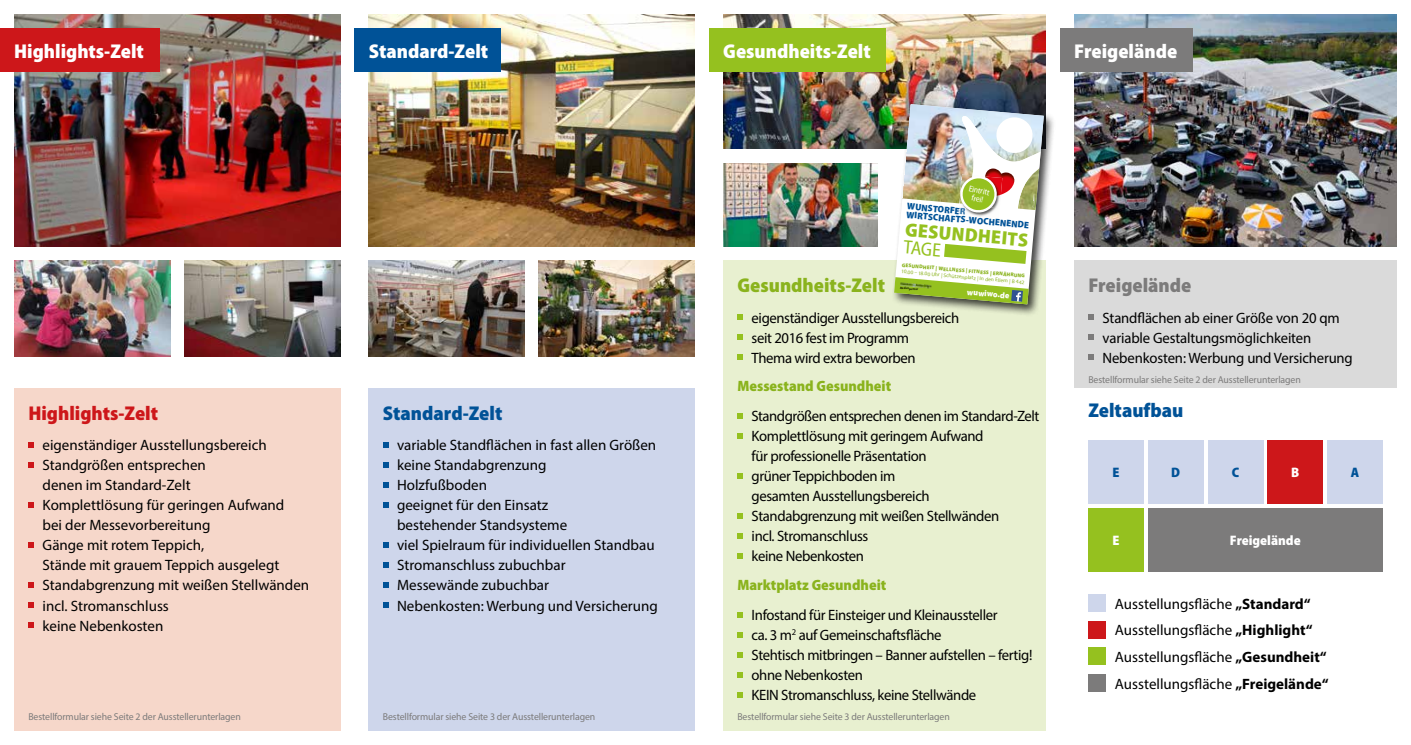
<style>
.page{position:relative;width:1411px;height:745px;background:#fff}
.page>*{position:absolute;margin:0;border:0;box-sizing:border-box;transform-origin:0 0}
.t1{font:900 semi-condensed 20px "Myriad Pro";color:#fff}
.t2{font:900 semi-condensed 20px "Myriad Pro";color:#005297}
.t3{font:900 semi-condensed 20px "Myriad Pro";color:#8ab31d}
.t4{font:900 semi-condensed 20px "Myriad Pro";color:#cd171a}
.t5{font:900 semi-condensed 20px "Myriad Pro";color:#7c7b7b}
.t6{font:900 semi-condensed 19.12px "Myriad Pro";color:#95c11f}
.t7{font:semi-condensed 19.12px "Myriad Pro";color:#95c11f}
.t8{font:15px/20px "Myriad Pro";letter-spacing:-.01em;color:#000}
.t9{font:900 semi-condensed 15px "Myriad Pro";color:#8ab31d}
.t10{font:900 semi-condensed 13.75px "Myriad Pro";color:#fff}
.t11{font:900 semi-condensed 13.75px "Myriad Pro";color:#005297}
.t12{font:10px "Myriad Pro";letter-spacing:-.01em;color:#7c7b7b}
.t13{font:900 semi-condensed 9.38px/8.2px "Myriad Pro";color:#005297}
.t14{font:900 semi-condensed 8.5px "Myriad Pro";color:#fff}
.t15{font:semi-condensed 8.38px/8.4px "Myriad Pro";color:#fff;text-align:center}
.t16{font:5.25px "Myriad Pro";color:#8ab31d}
.t17{font:900 semi-condensed 5.25px "Myriad Pro";color:#8ab31d;scale:1.05 1}
.t18{font:600 condensed 3.38px "Myriad Pro";color:#000}
.s1{font-weight:700}
</style>
<div class="page">
<div style="left:723px;top:260px;width:322px;height:470px;background:#e8f0d0"></div>
<img style="left:369px;top:14px;width:325px;height:232px">
<img style="left:539px;top:260px;width:155px;height:96px">
<img style="left:369px;top:260px;width:155px;height:96px">
<div style="left:14px;top:388px;width:326px;height:342px;background:#f6d7ca"></div>
<svg style="left:28px;top:442px;width:6px;height:5px"></svg>
<svg style="left:28px;top:462px;width:6px;height:5px"></svg>
<svg style="left:28px;top:502px;width:6px;height:5px"></svg>
<svg style="left:28px;top:542px;width:6px;height:5px"></svg>
<svg style="left:28px;top:582px;width:6px;height:5px"></svg>
<svg style="left:28px;top:602px;width:6px;height:5px"></svg>
<svg style="left:28px;top:622px;width:6px;height:5px"></svg>
<div style="left:369px;top:388px;width:325px;height:342px;background:#ced6eb"></div>
<svg style="left:383px;top:442px;width:5px;height:5px"></svg>
<svg style="left:383px;top:462px;width:5px;height:5px"></svg>
<svg style="left:383px;top:482px;width:5px;height:5px"></svg>
<svg style="left:383px;top:502px;width:5px;height:5px"></svg>
<svg style="left:383px;top:542px;width:5px;height:5px"></svg>
<svg style="left:383px;top:562px;width:5px;height:5px"></svg>
<svg style="left:383px;top:582px;width:5px;height:5px"></svg>
<svg style="left:383px;top:602px;width:5px;height:5px"></svg>
<img style="left:14px;top:14px;width:326px;height:232px">
<img style="left:184px;top:260px;width:156px;height:96px">
<img style="left:14px;top:260px;width:156px;height:96px">
<img style="left:723px;top:14px;width:322px;height:135px">
<div style="left:709px;top:28px;width:176px;height:44px;background:#95c11f"></div>
<div style="left:891px;top:102px;width:164px;height:214px;background:#000;opacity:.75"></div>
<img style="left:894px;top:104px;width:149px;height:200px">
<div style="left:1074px;top:260px;width:322px;height:128px;background:#dadada"></div>
<svg style="left:1088px;top:314px;width:5px;height:6px"></svg>
<svg style="left:1088px;top:334px;width:5px;height:6px"></svg>
<svg style="left:1088px;top:354px;width:5px;height:6px"></svg>
<img style="left:1074px;top:14px;width:322px;height:232px">
<div style="left:1059px;top:28px;width:132px;height:44px;background:#7c7b7b"></div>
<div style="left:0;top:28px;width:159px;height:44px;background:#cd171a"></div>
<div style="left:1088px;top:620px;width:18px;height:18px;background:#cd171a"></div>
<div style="left:1088px;top:594px;width:18px;height:17px;background:#ced6eb"></div>
<div style="left:1088px;top:647px;width:18px;height:17px;background:#95c11f"></div>
<div style="left:1088px;top:673px;width:18px;height:18px;background:#7c7b7b"></div>
<div style="left:1148px;top:507px;width:234px;height:64px;background:#7c7b7b"></div>
<div style="left:1088px;top:507px;width:55px;height:64px;background:#95c11f"></div>
<div style="left:1088px;top:439px;width:55px;height:64px;background:#ced6eb"></div>
<div style="left:1148px;top:439px;width:55px;height:64px;background:#ced6eb"></div>
<div style="left:1207px;top:439px;width:55px;height:64px;background:#ced6eb"></div>
<div style="left:1267px;top:439px;width:55px;height:64px;background:#cd171a"></div>
<div style="left:1327px;top:439px;width:55px;height:64px;background:#ced6eb"></div>
<div style="left:354px;top:28px;width:146px;height:44px;background:#005297"></div>
<svg style="left:737px;top:314px;width:5px;height:6px"></svg>
<svg style="left:737px;top:334px;width:5px;height:6px"></svg>
<svg style="left:737px;top:354px;width:5px;height:6px"></svg>
<svg style="left:737px;top:413px;width:5px;height:5px"></svg>
<svg style="left:737px;top:433px;width:5px;height:5px"></svg>
<svg style="left:737px;top:473px;width:5px;height:5px"></svg>
<svg style="left:737px;top:513px;width:5px;height:5px"></svg>
<svg style="left:737px;top:533px;width:5px;height:5px"></svg>
<svg style="left:737px;top:553px;width:5px;height:5px"></svg>
<svg style="left:737px;top:612px;width:5px;height:5px"></svg>
<svg style="left:737px;top:632px;width:5px;height:5px"></svg>
<svg style="left:737px;top:652px;width:5px;height:5px"></svg>
<svg style="left:737px;top:672px;width:5px;height:5px"></svg>
<svg style="left:737px;top:692px;width:5px;height:5px"></svg>
<img style="left:723px;top:163px;width:154px;height:83px">
<h1 class="t1" style="left:14px;top:39px;width:131px">Highlights-Zelt</h1>
<h1 class="t1" style="left:1074px;top:39px;width:105px">Freigelände</h1>
<h1 class="t1" style="left:723px;top:39px;width:149px">Gesundheits-Zelt</h1>
<h1 class="t1" style="left:369px;top:39px;width:121px">Standard-Zelt</h1>
<h1 class="t4" style="left:28px;top:402px;width:131px">Highlights-Zelt</h1>
<p class="t8" style="left:43px;top:435px;width:268px">eigenständiger Ausstellungsbereich<br>Standgrößen entsprechen<br>denen im Standard-Zelt<br>Komplettlösung für geringen Aufwand<br>bei der Messevorbereitung<br>Gänge mit rotem Teppich,<br>Stände mit grauem Teppich ausgelegt<br>Standabgrenzung mit weißen Stellwänden incl. Stromanschluss<br>keine Nebenkosten</p>
<h1 class="t2" style="left:383px;top:402px;width:121px">Standard-Zelt</h1>
<p class="t8" style="left:397px;top:435px;width:262px">variable Standflächen in fast allen Größen keine Standabgrenzung<br>Holzfußboden<br>geeignet für den Einsatz<br>bestehender Standsysteme<br>viel Spielraum für individuellen Standbau<br>Stromanschluss zubuchbar<br>Messewände zubuchbar<br>Nebenkosten: Werbung und Versicherung</p>
<p class="t15" style="left:969px;top:184px;width:23px;rotate:12deg">Eintritt frei!</p>
<p class="t13" style="left:907px;top:202px;width:125px;rotate:5deg">WUNSTORFER<br>WIRTSCHAFTS-WOCHENENDE</p>
<p class="t6" style="left:906px;top:218px;width:125px;rotate:5deg">GESUNDHEITS</p>
<p class="t7" style="left:904px;top:236px;width:39px;rotate:5deg">TAGE</p>
<p class="t17" style="left:902px;top:262px;width:119px;rotate:5deg">GESUNDHEIT | WELLNESS | FITNESS | ERNÄHRUNG</p>
<p class="t16" style="left:901px;top:268px;width:125px;rotate:5deg">10.00 – 18.00 Uhr | Schützenplatz | In den Ellern | B 442</p>
<p class="t14" style="left:967px;top:287px;width:44px;rotate:5deg">wuwiwo.de</p>
<p class="t18" style="left:900px;top:286px;width:20px;rotate:5deg">Medienpartner</p>
<h1 class="t5" style="left:1088px;top:274px;width:105px">Freigelände</h1>
<p class="t8" style="left:1102px;top:307px;width:252px">Standflächen ab einer Größe von 20 qm variable Gestaltungsmöglichkeiten<br>Nebenkosten: Werbung und Versicherung</p>
<p class="t12" style="left:1088px;top:373px;width:214px">Bestellformular siehe Seite 2 der Ausstellerunterlagen</p>
<h1 class="t3" style="left:737px;top:274px;width:149px">Gesundheits-Zelt</h1>
<p class="t8" style="left:751px;top:307px;width:209px">eigenständiger Ausstellungsbereich seit 2016 fest im Programm<br>Thema wird extra beworben</p>
<p class="t9" style="left:737px;top:377px;width:155px">Messestand Gesundheit</p>
<p class="t8" style="left:751px;top:405px;width:289px">Standgrößen entsprechen denen im Standard-Zelt<br>Komplettlösung mit geringem Aufwand<br>für professionelle Präsentation<br>grüner Teppichboden im<br>gesamten Ausstellungsbereich<br>Standabgrenzung mit weißen Stellwänden<br>incl. Stromanschluss<br>keine Nebenkosten</p>
<p class="t9" style="left:737px;top:576px;width:150px">Marktplatz Gesundheit</p>
<p class="t8" style="left:751px;top:604px;width:282px">Infostand für Einsteiger und Kleinaussteller<br>ca. 3 m<sup>2</sup> auf Gemeinschaftsfläche<br>Stehtisch mitbringen – Banner aufstellen – fertig! ohne Nebenkosten<br>KEIN Stromanschluss, keine Stellwände</p>
<h1 class="t2" style="left:1088px;top:399px;width:97px">Zeltaufbau</h1>
<p class="t11" style="left:1112px;top:464px;width:9px">E</p>
<p class="t11" style="left:1171px;top:464px;width:10px">D</p>
<p class="t11" style="left:1231px;top:464px;width:9px">C</p>
<p class="t10" style="left:1290px;top:464px;width:10px">B</p>
<p class="t11" style="left:1350px;top:464px;width:10px">A</p>
<p class="t10" style="left:1229px;top:532px;width:72px">Freigelände</p>
<p class="t10" style="left:1112px;top:532px;width:9px">E</p>
<p class="t8" style="left:1114px;top:593px;width:197px">Ausstellungsfläche <span class="s1">„Standard“</span></p>
<p class="t8" style="left:1114px;top:643px;width:215px;line-height:26.6px">Ausstellungsfläche <span class="s1">„Gesundheit“<br></span>Ausstellungsfläche <span class="s1">„Freigelände“</span></p>
<p class="t8" style="left:1114px;top:619px;width:199px">Ausstellungsfläche <span class="s1">„Highlight“</span></p>
<p class="t12" style="left:28px;top:710px;width:214px">Bestellformular siehe Seite 2 der Ausstellerunterlagen</p>
<p class="t12" style="left:383px;top:710px;width:214px">Bestellformular siehe Seite 3 der Ausstellerunterlagen</p>
<p class="t12" style="left:737px;top:710px;width:214px">Bestellformular siehe Seite 3 der Ausstellerunterlagen</p>
</div>
